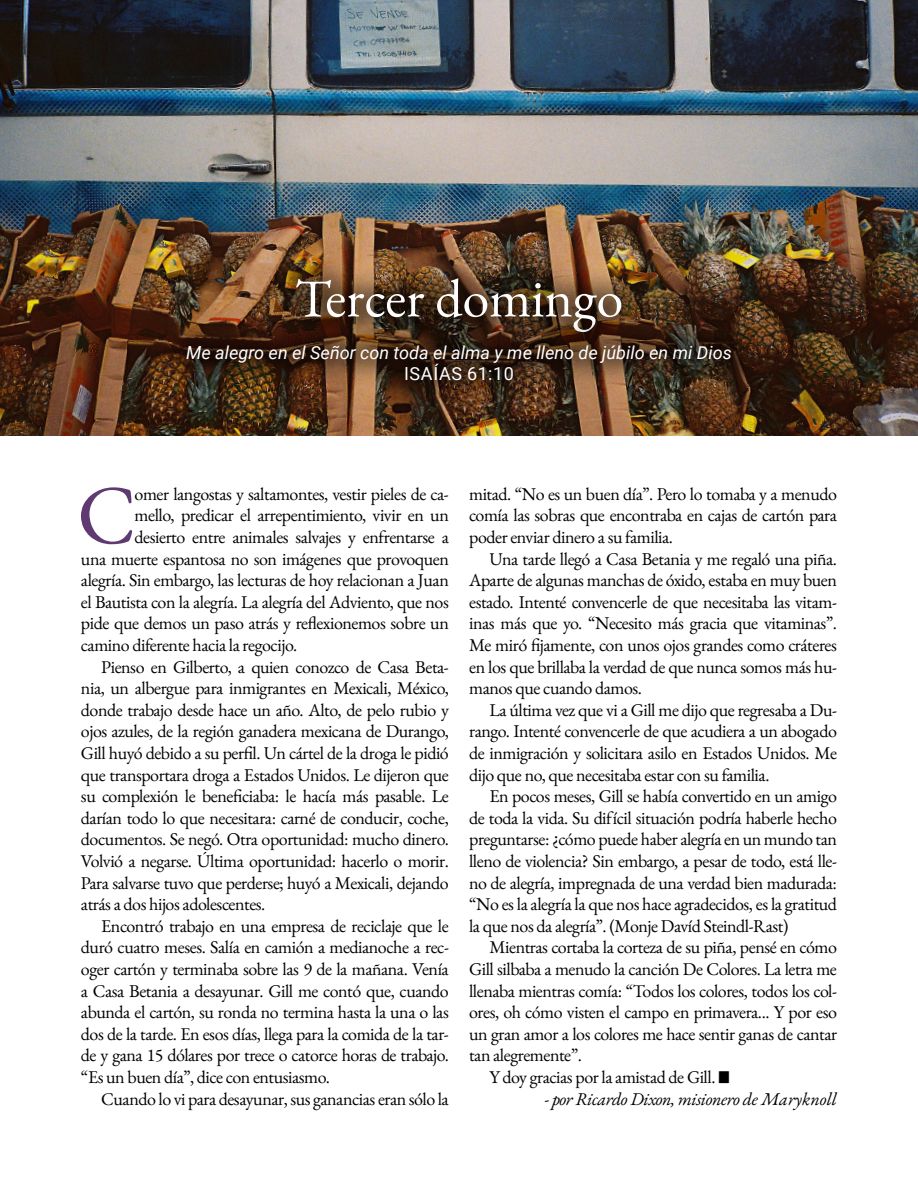
<style>
.page{position:relative;width:918px;height:1188px;background:#fff}
.page>*{position:absolute;margin:0;border:0;box-sizing:border-box;transform-origin:0 0}
.t1{font:83.85px "EB Garamond";color:#5f3a72}
.t2{font:54px "EB Garamond";color:#fff}
.t3{font:18px/21.6px "EB Garamond";letter-spacing:-.025em;color:#000;text-align:justify}
.t4{font:italic 18px "Roboto";color:#fff}
.t5{font:italic 18px "EB Garamond";letter-spacing:-.025em;color:#000}
.t6{font:18px "Roboto";letter-spacing:.035em;color:#fff}
</style>
<div class="page">
<img style="left:0;top:0;width:918px;height:436px">
<div style="left:268px;top:251px;width:382px;height:110px;background:#000;opacity:.52"></div>
<div style="left:159px;top:317px;width:600px;height:93px;background:#000;opacity:.52"></div>
<h2 class="t2" style="left:295px;top:263px;width:330px">Tercer domingo</h2>
<p class="t4" style="left:186px;top:340px;width:547px">Me alegro en el Señor con toda el alma y me lleno de júbilo en mi Dios</p>
<p class="t6" style="left:404px;top:361px;width:111px">ISAÍAS 61:10</p>
<h1 class="t1" style="left:77px;top:460px;width:61px">C</h1>
<p class="t3" style="left:135px;top:483px;width:316px">omer langostas y saltamontes, vestir pieles de ca-</p>
<p class="t3" style="left:135px;top:505px;width:316px">mello, predicar el arrepentimiento, vivir en un</p>
<p class="t3" style="left:135px;top:526px;width:316px">desierto entre animales salvajes y enfrentarse a</p>
<p class="t3" style="left:81px;top:548px;width:369px">una muerte espantosa no son imágenes que provoquen</p>
<p class="t3" style="left:81px;top:569px;width:369px">alegría. Sin embargo, las lecturas de hoy relacionan a Juan</p>
<p class="t3" style="left:81px;top:591px;width:369px">el Bautista con la alegría. La alegría del Adviento, que nos</p>
<p class="t3" style="left:81px;top:613px;width:369px">pide que demos un paso atrás y reflexionemos sobre un</p>
<p class="t3" style="left:81px;top:634px;width:218px">camino diferente hacia la regocijo.</p>
<p class="t3" style="left:101px;top:656px;width:349px">Pienso en Gilberto, a quien conozco de Casa Beta-</p>
<p class="t3" style="left:81px;top:677px;width:369px">nia, un albergue para inmigrantes en Mexicali, México,</p>
<p class="t3" style="left:81px;top:699px;width:369px">donde trabajo desde hace un año. Alto, de pelo rubio y</p>
<p class="t3" style="left:81px;top:721px;width:369px">ojos azules, de la región ganadera mexicana de Durango,</p>
<p class="t3" style="left:81px;top:742px;width:369px">Gill huyó debido a su perfil. Un cártel de la droga le pidió</p>
<p class="t3" style="left:81px;top:764px;width:369px">que transportara droga a Estados Unidos. Le dijeron que</p>
<p class="t3" style="left:81px;top:785px;width:369px">su complexión le beneficiaba: le hacía más pasable. Le</p>
<p class="t3" style="left:81px;top:807px;width:369px">darían todo lo que necesitara: carné de conducir, coche,</p>
<p class="t3" style="left:81px;top:829px;width:369px">documentos. Se negó. Otra oportunidad: mucho dinero.</p>
<p class="t3" style="left:81px;top:850px;width:369px">Volvió a negarse. Última oportunidad: hacerlo o morir.</p>
<p class="t3" style="left:81px;top:872px;width:369px">Para salvarse tuvo que perderse; huyó a Mexicali, dejando</p>
<p class="t3" style="left:81px;top:893px;width:186px">atrás a dos hijos adolescentes.</p>
<p class="t3" style="left:101px;top:915px;width:349px">Encontró trabajo en una empresa de reciclaje que le</p>
<p class="t3" style="left:81px;top:937px;width:369px">duró cuatro meses. Salía en camión a medianoche a rec-</p>
<p class="t3" style="left:81px;top:958px;width:369px">oger cartón y terminaba sobre las 9 de la mañana. Venía</p>
<p class="t3" style="left:81px;top:980px;width:369px">a Casa Betania a desayunar. Gill me contó que, cuando</p>
<p class="t3" style="left:81px;top:1001px;width:369px">abunda el cartón, su ronda no termina hasta la una o las</p>
<p class="t3" style="left:81px;top:1023px;width:369px">dos de la tarde. En esos días, llega para la comida de la tar-</p>
<p class="t3" style="left:81px;top:1045px;width:369px">de y gana 15 dólares por trece o catorce horas de trabajo.</p>
<p class="t3" style="left:81px;top:1066px;width:250px">“Es un buen día”, dice con entusiasmo.</p>
<p class="t3" style="left:101px;top:1088px;width:349px">Cuando lo vi para desayunar, sus ganancias eran sólo la</p>
<p class="t3" style="left:469px;top:483px;width:369px">mitad. “No es un buen día”. Pero lo tomaba y a menudo comía las sobras que encontraba en cajas de cartón para poder enviar dinero a su familia.</p>
<p class="t3" style="left:469px;top:548px;width:369px;text-indent:20px">Una tarde llegó a Casa Betania y me regaló una piña.<br>Aparte de algunas manchas de óxido, estaba en muy buen estado. Intenté convencerle de que necesitaba las vitam&shy;inas más que yo. “Necesito más gracia que vitaminas”.<br>Me miró fijamente, con unos ojos grandes como cráteres en los que brillaba la verdad de que nunca somos más hu&shy;manos que cuando damos.</p>
<p class="t3" style="left:469px;top:699px;width:369px;text-indent:20px">La última vez que vi a Gill me dijo que regresaba a Du&shy;rango. Intenté convencerle de que acudiera a un abogado de inmigración y solicitara asilo en Estados Unidos. Me dijo que no, que necesitaba estar con su familia.</p>
<p class="t3" style="left:469px;top:785px;width:369px;text-indent:20px">En pocos meses, Gill se había convertido en un amigo de toda la vida. Su difícil situación podría haberle hecho preguntarse: ¿cómo puede haber alegría en un mundo tan lleno de violencia? Sin embargo, a pesar de todo, está lle&shy;no de alegría, impregnada de una verdad bien madurada: “No es la alegría la que nos hace agradecidos, es la gratitud la que nos da alegría”. (Monje Davíd Steindl-Rast)</p>
<p class="t3" style="left:489px;top:937px;width:349px">Mientras cortaba la corteza de su piña, pensé en cómo</p>
<p class="t3" style="left:469px;top:958px;width:369px">Gill silbaba a menudo la canción De Colores. La letra me</p>
<p class="t3" style="left:469px;top:980px;width:369px">llenaba mientras comía: “Todos los colores, todos los col-</p>
<p class="t3" style="left:469px;top:1001px;width:369px">ores, oh cómo visten el campo en primavera... Y por eso</p>
<p class="t3" style="left:469px;top:1023px;width:369px">un gran amor a los colores me hace sentir ganas de cantar</p>
<p class="t3" style="left:469px;top:1045px;width:114px">tan alegremente”.</p>
<p class="t3" style="left:489px;top:1066px;width:242px">Y doy gracias por la amistad de Gill. ■</p>
<p class="t5" style="left:545px;top:1087px;width:294px">- por Ricardo Dixon, misionero de Maryknoll</p>
</div>
